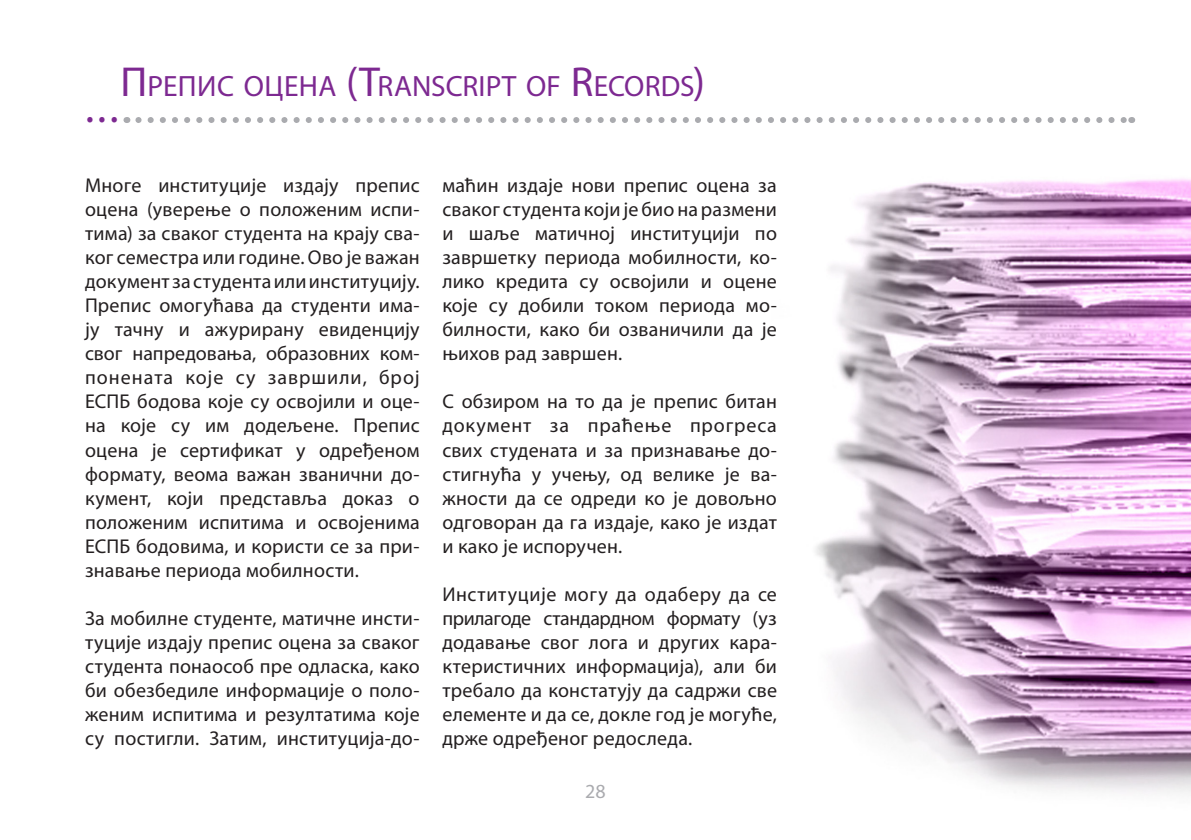
<style>
.page{position:relative;width:1191px;height:840px;background:#fff}
.page>*{position:absolute;margin:0;border:0;box-sizing:border-box;transform-origin:0 0}
.t1{font:44px "Myriad Pro";color:#7d2991}
.t2{font:29.4px "Myriad Pro";letter-spacing:.01em;color:#7d2991}
.t3{font:20px/24px "Myriad Pro";letter-spacing:.01em;color:#231f20;text-align:justify}
.t4{font:20px "Myriad Pro";color:#aaabaf}
.s1{font-size:42px}
</style>
<div class="page">
<img style="left:815px;top:117px;width:376px;height:676px">
<svg style="left:138px;top:117px;width:987px;height:6px"></svg>
<h2 class="t2" style="left:120px;top:70px;width:586px"><span class="s1">П</span> РЕПИС ОЦЕНА <span class="s1">(T</span>RANSCRIPT OF <span class="s1">R</span>ECORDS<span class="s1">)</span></h2>
<h1 class="t1" style="left:85px;top:83px;width:35px">...</h1>
<p class="t3" style="left:85px;top:174px;width:336px">Многе институције издају препис оцена (уверење о положеним испи&shy;тима) за сваког студента на крају сва&shy;ког семестра или године. Ово је важан документ за студента или институцију.<br>Препис омогућава да студенти има&shy;ју тачну и ажурирану евиденцију свог напредовања, образовних ком&shy;понената које су завршили, број EСПБ бодова које су освојили и оце&shy;на које су им додељене. Препис оцена је сертификат у одређеном формату, веома важан званични до&shy;кумент, који представља доказ о положеним испитима и освојенима ЕСПБ бодовима, и користи се за при&shy;знавање периода мобилности.</p>
<p class="t3" style="left:85px;top:606px;width:336px">За мобилне студенте, матичне инсти&shy;туције издају препис оцена за сваког студента понаособ пре одласка, како би обезбедиле информације о поло&shy;женим испитима и резултатима које су постигли. Затим, институција-до-</p>
<p class="t3" style="left:442px;top:174px;width:336px">маћин издаје нови препис оцена за сваког студента који је био на размени и шаље матичној институцији по завршетку периода мобилности, ко&shy;лико кредита су освојили и оцене које су добили током периода мо&shy;билности, како би озваничили да је њихов рад завршен.</p>
<p class="t3" style="left:442px;top:390px;width:336px">С обзиром на то да је препис битан документ за праћење прогреса свих студената и за признавање до&shy;стигнућа у учењу, од велике је ва&shy;жности да се одреди ко је довољно одговоран да га издаје, како је издат и како је испоручен.</p>
<p class="t3" style="left:442px;top:582px;width:336px">Институције могу да одаберу да се прилагоде стандардном формату (уз додавање свог лога и других кара&shy;ктеристичних информација), али би требало да констатују да садржи све елементе и да се, докле год је могуће, држе одређеног редоследа.</p>
<p class="t4" style="left:585px;top:780px;width:22px">28</p>
</div>
